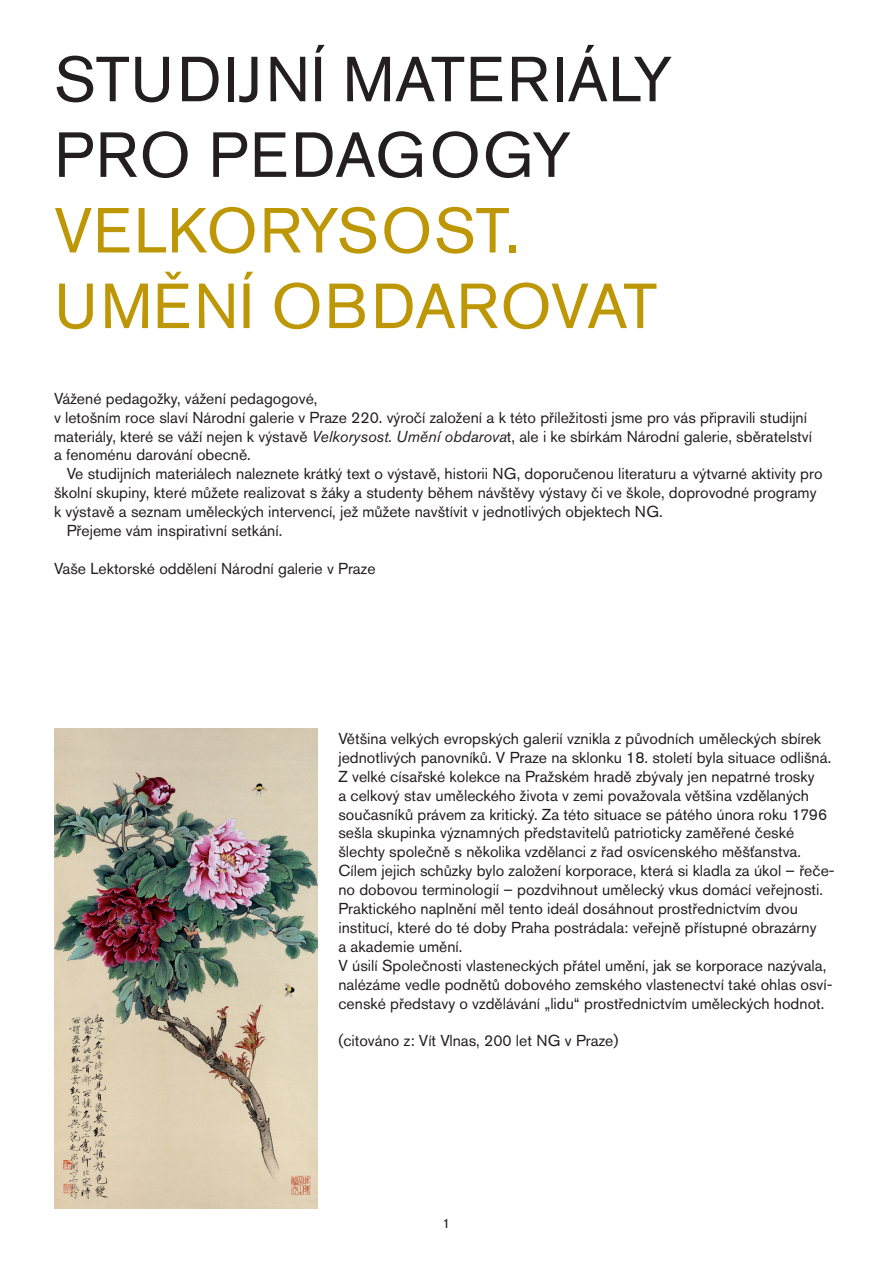
<style>
.page{position:relative;width:893px;height:1263px;background:#fff}
.page>*{position:absolute;margin:0;border:0;box-sizing:border-box;transform-origin:0 0}
.t1{font:63px/75.6px "Akzidenz Grotesk Pro";letter-spacing:.01em;color:#231f20}
.t2{font:63px/75.6px "Akzidenz Grotesk Pro";letter-spacing:.01em;color:#bd9705}
.t3{font:15.75px/18.9px "Akzidenz Grotesk Pro";color:#231f20}
.t4{font:13.5px "Akzidenz Grotesk Pro";color:#231f20}
.s1{font-style:italic}
</style>
<div class="page">
<img style="left:54px;top:728px;width:263px;height:481px">
<h1 class="t1" style="left:54px;top:41px;width:620px">STUDIJNÍ MATERIÁLY<br>PRO PEDAGOGY</h1>
<h1 class="t2" style="left:54px;top:192px;width:605px">VELKORYSOST.<br>UMĚNÍ OBDAROVAT</h1>
<p class="t3" style="left:54px;top:389px;width:760px">Vážené pedagožky, vážení pedagogové,<br>v letošním roce slaví Národní galerie v Praze 220. výročí založení a k této příležitosti jsme pro vás připravili studijní materiály, které se váží nejen k výstavě <span class="s1">Velkorysost. Umění obdarova</span>t, ale i ke sbírkám Národní galerie, sběratelství a fenoménu darování obecně.</p>
<p class="t3" style="left:67px;top:464px;width:757px">Ve studijních materiálech naleznete krátký text o výstavě, historii NG, doporučenou literaturu a výtvarné aktivity pro</p>
<p class="t3" style="left:54px;top:483px;width:764px">školní skupiny, které můžete realizovat s žáky a studenty během návštěvy výstavy či ve škole, doprovodné programy</p>
<p class="t3" style="left:54px;top:502px;width:610px">k výstavě a seznam uměleckých intervencí, jež můžete navštívit v jednotlivých objektech NG.</p>
<p class="t3" style="left:67px;top:521px;width:217px">Přejeme vám inspirativní setkání.</p>
<p class="t3" style="left:54px;top:559px;width:323px">Vaše Lektorské oddělení Národní galerie v Praze</p>
<p class="t3" style="left:338px;top:729px;width:498px">Většina velkých evropských galerií vznikla z původních uměleckých sbírek jednotlivých panovníků. V Praze na sklonku 18. století byla situace odlišná.<br>Z velké císařské kolekce na Pražském hradě zbývaly jen nepatrné trosky<br>a celkový stav uměleckého života v zemi považovala většina vzdělaných současníků právem za kritický. Za této situace se pátého února roku 1796 sešla skupinka významných představitelů patrioticky zaměřené české šlechty společně s několika vzdělanci z řad osvícenského měšťanstva.<br>Cílem jejich schůzky bylo založení korporace, která si kladla za úkol – řeče&shy;no dobovou terminologií – pozdvihnout umělecký vkus domácí veřejnosti.<br>Praktického naplnění měl tento ideál dosáhnout prostřednictvím dvou institucí, které do té doby Praha postrádala: veřejně přístupné obrazárny<br>a akademie umění.<br>V úsilí Společnosti vlasteneckých přátel umění, jak se korporace nazývala, nalézáme vedle podnětů dobového zemského vlastenectví také ohlas osví&shy;censké představy o vzdělávání „lidu“ prostřednictvím uměleckých hodnot.</p>
<p class="t3" style="left:338px;top:1031px;width:282px">(citováno z: Vít Vlnas, 200 let NG v Praze)</p>
<p class="t4" style="left:443px;top:1215px;width:9px">1</p>
</div>
